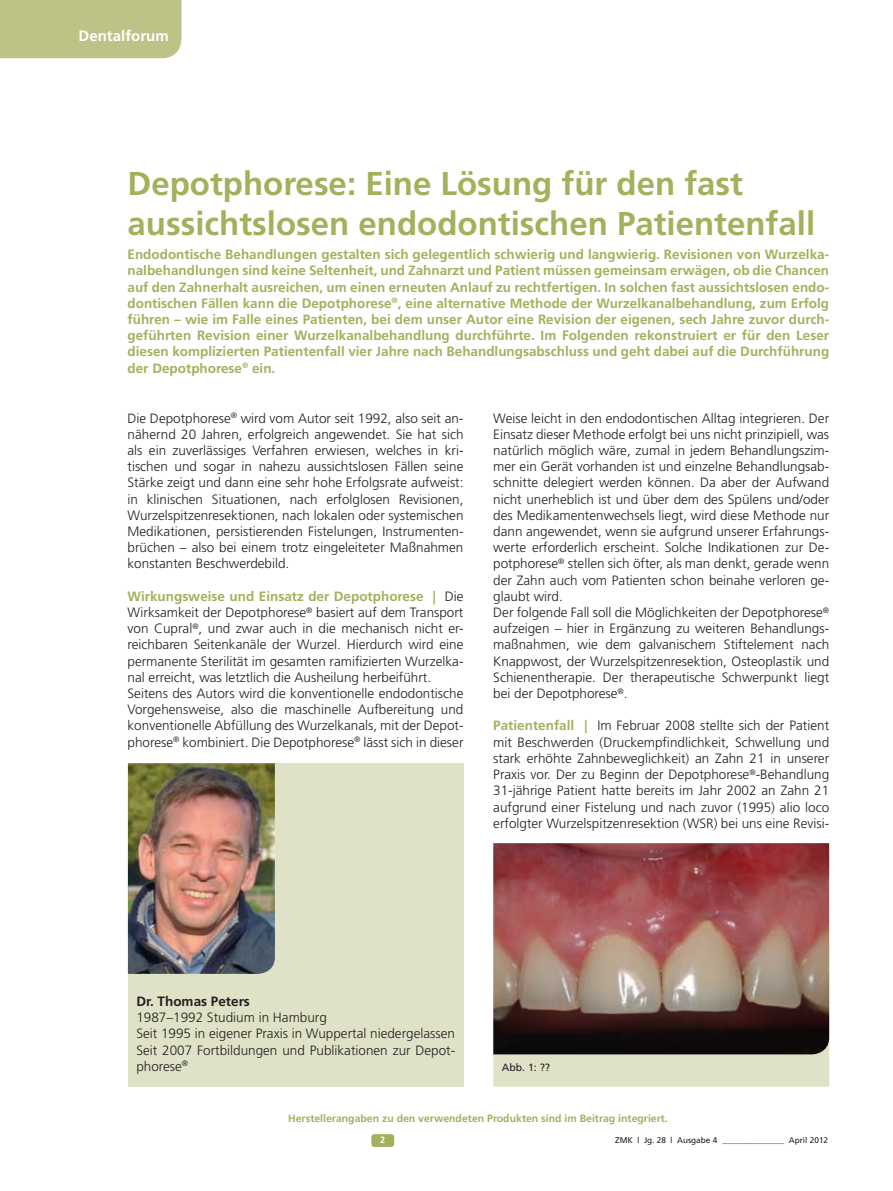
<style>
.page{position:relative;width:893px;height:1191px;background:#fff}
.page>*{position:absolute;margin:0;border:0;box-sizing:border-box;transform-origin:0 0}
.t1{font:700 33px/39.6px "Frutiger";color:#a5b05c}
.t2{font:700 15px "Frutiger";color:#fff}
.t3{font:300 13.5px/16.2px "Frutiger";color:#231f20}
.t4{font:700 13.5px/16.2px "Frutiger";color:#a5b05c;text-align:justify}
.t5{font:700 13.5px "Frutiger";color:#231f20}
.t6{font:700 10.5px "Frutiger";color:#a5b05c}
.t7{font:10.5px "Frutiger";color:#231f20}
.t8{font:700 9px "Frutiger";color:#fff}
.t9{font:8.25px "Frutiger";color:#231f20}
.s1{font-weight:700;color:#a5b05c}
</style>
<div class="page">
<div style="left:0;top:0;width:181px;height:58px;background:#bdc387"></div>
<div style="left:371px;top:1134px;width:23px;height:13px;background:#a5b05c;border-radius:3px"></div>
<div style="left:128px;top:763px;width:336px;height:323px;background:#dfe2c7"></div>
<img style="left:128px;top:763px;width:147px;height:211px">
<div style="left:493px;top:940px;width:336px;height:146px;background:#dfe2c7"></div>
<img style="left:493px;top:843px;width:336px;height:211px">
<p class="t2" style="left:79px;top:27px;width:92px">Dentalforum</p>
<h1 class="t1" style="left:128px;top:164px;width:689px">Depotphorese: Eine Lösung für den fast aussichtslosen endodontischen Patientenfall</h1>
<p class="t4" style="left:128px;top:246px;width:703px">Endodontische Behandlungen gestalten sich gelegentlich schwierig und langwierig. Revisionen von Wurzelka&shy;nalbehandlungen sind keine Seltenheit, und Zahnarzt und Patient müssen gemeinsam erwägen, ob die Chancen auf den Zahnerhalt ausreichen, um einen erneuten Anlauf zu rechtfertigen. In solchen fast aussichtslosen endo&shy;dontischen Fällen kann die Depotphorese<sup>®</sup>, eine alternative Methode der Wurzelkanalbehandlung, zum Erfolg führen – wie im Falle eines Patienten, bei dem unser Autor eine Revision der eigenen, sech Jahre zuvor durch&shy;geführten Revision einer Wurzelkanalbehandlung durchführte. Im Folgenden rekonstruiert er für den Leser diesen komplizierten Patientenfall vier Jahre nach Behandlungsabschluss und geht dabei auf die Durchführung der Depotphorese<sup>®</sup> ein.</p>
<p class="t3" style="left:128px;top:410px;width:337px;text-align:justify">Die Depotphorese<sup>®</sup> wird vom Autor seit 1992, also seit an&shy;nähernd 20 Jahren, erfolgreich angewendet. Sie hat sich als ein zuverlässiges Verfahren erwiesen, welches in kri&shy;tischen und sogar in nahezu aussichtslosen Fällen seine Stärke zeigt und dann eine sehr hohe Erfolgsrate aufweist: in klinischen Situationen, nach erfolglosen Revisionen, Wurzelspitzenresektionen, nach lokalen oder systemischen Medikationen, persistierenden Fistelungen, Instrumenten&shy;brüchen – also bei einem trotz eingeleiteter Maßnahmen konstanten Beschwerdebild.</p>
<p class="t3" style="left:128px;top:588px;width:337px"><span class="s1">Wirkungsweise und Einsatz der Depotphorese |</span> Die Wirksamkeit der Depotphorese<sup>®</sup> basiert auf dem Transport von Cupral<sup>®</sup>, und zwar auch in die mechanisch nicht er&shy;reichbaren Seitenkanäle der Wurzel. Hierdurch wird eine permanente Sterilität im gesamten ramifizierten Wurzelka&shy;nal erreicht, was letztlich die Ausheilung herbeiführt.<br>Seitens des Autors wird die konventionelle endodontische Vorgehensweise, also die maschinelle Aufbereitung und konventionelle Abfüllung des Wurzelkanals, mit der Depot&shy;phorese<sup>®</sup> kombiniert. Die Depotphorese<sup>®</sup> lässt sich in dieser</p>
<p class="t3" style="left:493px;top:410px;width:337px">Weise leicht in den endodontischen Alltag integrieren. Der Einsatz dieser Methode erfolgt bei uns nicht prinzipiell, was natürlich möglich wäre, zumal in jedem Behandlungszim&shy;mer ein Gerät vorhanden ist und einzelne Behandlungsab&shy;schnitte delegiert werden können. Da aber der Aufwand nicht unerheblich ist und über dem des Spülens und/oder des Medikamentenwechsels liegt, wird diese Methode nur dann angewendet, wenn sie aufgrund unserer Erfahrungs&shy;werte erforderlich erscheint. Solche Indikationen zur De&shy;potphorese<sup>®</sup> stellen sich öfter, als man denkt, gerade wenn der Zahn auch vom Patienten schon beinahe verloren ge&shy;glaubt wird.<br>Der folgende Fall soll die Möglichkeiten der Depotphorese<sup>® </sup>aufzeigen – hier in Ergänzung zu weiteren Behandlungs&shy;maßnahmen, wie dem galvanischem Stiftelement nach Knappwost, der Wurzelspitzenresektion, Osteoplastik und Schienentherapie. Der therapeutische Schwerpunkt liegt bei der Depotphorese<sup>®</sup>.</p>
<p class="t3" style="left:493px;top:717px;width:337px;text-align:justify"><span class="s1">Patientenfall |</span> Im Februar 2008 stellte sich der Patient mit Beschwerden (Druckempfindlichkeit, Schwellung und stark erhöhte Zahnbeweglichkeit) an Zahn 21 in unserer Praxis vor. Der zu Beginn der Depotphorese<sup>®</sup>-Behandlung 31-jährige Patient hatte bereits im Jahr 2002 an Zahn 21 aufgrund einer Fistelung und nach zuvor (1995) alio loco erfolgter Wurzelspitzenresektion (WSR) bei uns eine Revisi-</p>
<p class="t5" style="left:136px;top:993px;width:115px">Dr. Thomas Peters</p>
<p class="t3" style="left:136px;top:1009px;width:320px">1987–1992 Studium in Hamburg<br>Seit 1995 in eigener Praxis in Wuppertal niedergelassen Seit 2007 Fortbildungen und Publikationen zur Depot&shy;phorese<sup>®</sup></p>
<p class="t7" style="left:502px;top:1061px;width:50px">Abb. 1: ??</p>
<p class="t6" style="left:288px;top:1112px;width:381px">Herstellerangaben zu den verwendeten Produkten sind im Beitrag integriert.</p>
<p class="t8" style="left:380px;top:1134px;width:7px">2</p>
<p class="t9" style="left:615px;top:1135px;width:214px">ZMK | Jg. 28 | Ausgabe 4 _______________ April 2012</p>
</div>
